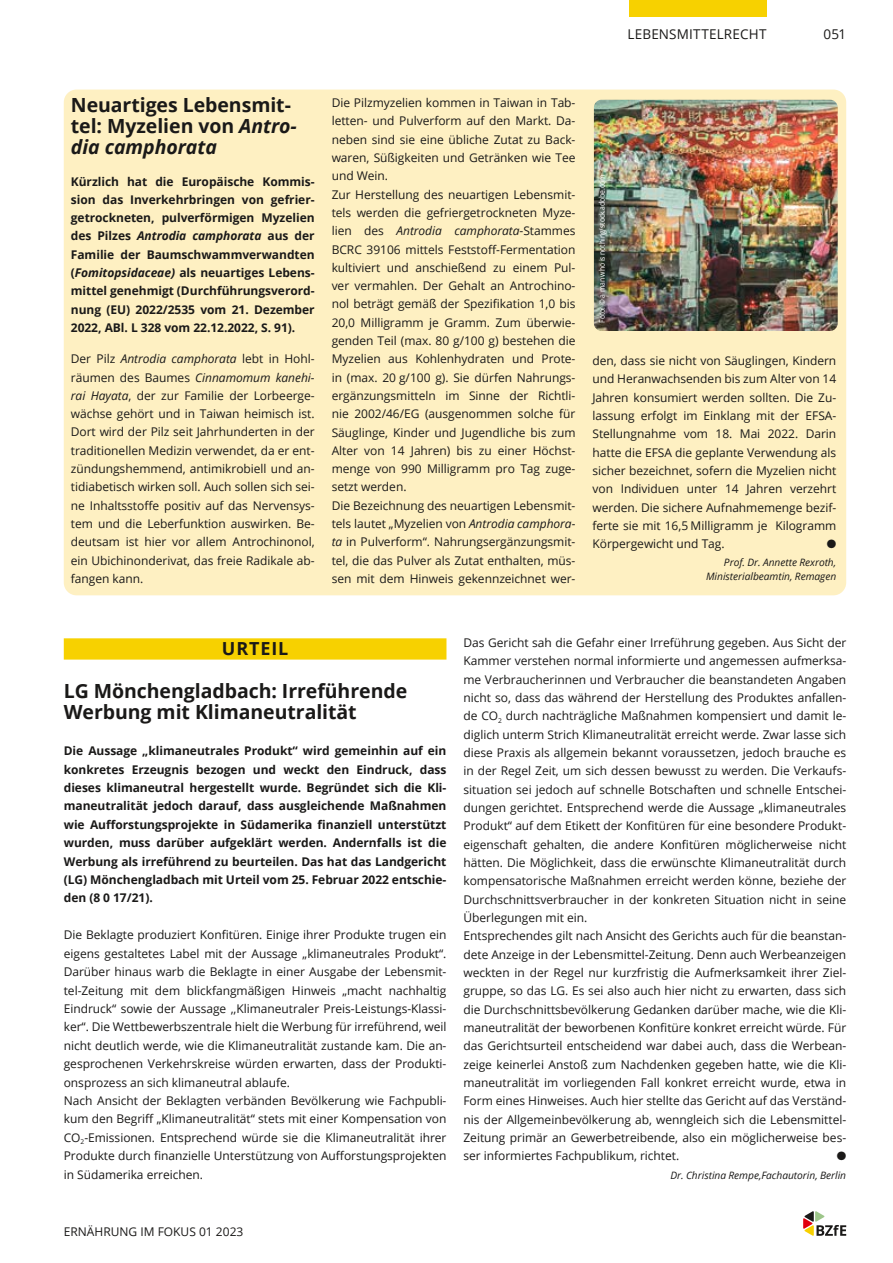
<style>
.page{position:relative;width:893px;height:1263px;background:#fff}
.page>*{position:absolute;margin:0;border:0;box-sizing:border-box;transform-origin:0 0}
.t1{font:700 19.5px/21px "Open Sans";letter-spacing:-.005em;color:#1a1918}
.t2{font:700 18px "Open Sans";letter-spacing:.05em;color:#1a1918}
.t3{font:13.5px "Open Sans";letter-spacing:.015em;color:#1a1918}
.t4{font:12px/18.3px "Open Sans";letter-spacing:-.005em;color:#1a1918}
.t5{font:700 12px/18.3px "Open Sans";letter-spacing:-.005em;color:#1a1918;text-align:justify}
.t6{font:12px "Zapf Dingbats";color:#1a1918}
.t7{font:italic 10.2px/13.5px "Open Sans";letter-spacing:-.005em;color:#1a1918;text-align:right}
.t8{font:7.8px "Open Sans";letter-spacing:-.005em;color:#fff;scale:.87 1}
.s1{font-style:italic}
</style>
<div class="page">
<div style="left:64px;top:90px;width:782px;height:505px;background:#fef0c2;border-radius:13px"></div>
<div style="left:629px;top:0;width:137px;height:17px;background:#f7d100"></div>
<svg style="left:803px;top:1211px;width:43px;height:25px"></svg>
<div style="left:64px;top:638px;width:382px;height:22px;background:#f7d100"></div>
<img style="left:594px;top:100px;width:244px;height:231px">
<p class="t3" style="left:628px;top:25px;width:140px">LEBENSMITTELRECHT</p>
<p class="t3" style="left:823px;top:25px;width:24px">051</p>
<h1 class="t1" style="left:71px;top:94px;width:227px">Neuartiges Lebensmit&shy;tel: Myzelien von <span class="s1">Antro&shy;dia camphorata</span></h1>
<p class="t5" style="left:71px;top:172px;width:245px">Kürzlich hat die Europäische Kommis&shy;sion das Inverkehrbringen von gefrier&shy;getrockneten, pulverförmigen Myzelien des Pilzes <span class="s1">Antrodia camphorata</span> aus der Familie der Baumschwammverwandten (<span class="s1">Fomitopsidaceae)</span> als neuartiges Lebens&shy;mittel genehmigt (Durchführungsverord&shy;nung (EU) 2022/2535 vom 21. Dezember 2022, ABl. L 328 vom 22.12.2022, S. 91).</p>
<p class="t4" style="left:71px;top:349px;width:245px;text-align:justify">Der Pilz <span class="s1">Antrodia camphorata</span> lebt in Hohl&shy;räumen des Baumes <span class="s1">Cinnamomum kanehi&shy;rai Hayata</span>, der zur Familie der Lorbeerge&shy;wächse gehört und in Taiwan heimisch ist.<br>Dort wird der Pilz seit Jahrhunderten in der traditionellen Medizin verwendet, da er ent&shy;zündungshemmend, antimikrobiell und an&shy;tidiabetisch wirken soll. Auch sollen sich sei&shy;ne Inhaltsstoffe positiv auf das Nervensys&shy;tem und die Leberfunktion auswirken. Be&shy;deutsam ist hier vor allem Antrochinonol, ein Ubichinonderivat, das freie Radikale ab&shy;fangen kann.</p>
<p class="t4" style="left:332px;top:93px;width:245px">Die Pilzmyzelien kommen in Taiwan in Tab&shy;letten- und Pulverform auf den Markt. Da&shy;neben sind sie eine übliche Zutat zu Back&shy;waren, Süßigkeiten und Getränken wie Tee und Wein.<br>Zur Herstellung des neuartigen Lebensmit&shy;tels werden die gefriergetrockneten Myze&shy;lien des <span class="s1">Antrodia camphorata</span>-Stammes BCRC 39106 mittels Feststoff-Fermentation kultiviert und anschießend zu einem Pul&shy;ver vermahlen. Der Gehalt an Antrochino&shy;nol beträgt gemäß der Spezifikation 1,0 bis 20,0 Milligramm je Gramm. Zum überwie&shy;genden Teil (max. 80 g/100 g) bestehen die Myzelien aus Kohlenhydraten und Prote&shy;in (max. 20 g/100 g). Sie dürfen Nahrungs&shy;ergänzungsmitteln im Sinne der Richtli&shy;nie 2002/46/EG (ausgenommen solche für Säuglinge, Kinder und Jugendliche bis zum Alter von 14 Jahren) bis zu einer Höchst&shy;menge von 990 Milligramm pro Tag zuge&shy;setzt werden.<br>Die Bezeichnung des neuartigen Lebensmit&shy;tels lautet „Myzelien von <span class="s1">Antrodia camphora&shy;ta</span> in Pulverform“. Nahrungsergänzungsmit&shy;tel, die das Pulver als Zutat enthalten, müs&shy;sen mit dem Hinweis gekennzeichnet wer-</p>
<p class="t8" style="left:597px;top:323px;width:172px;rotate:-90deg">Foto: © a man who is nothing/stock.adobe.com</p>
<p class="t4" style="left:592px;top:351px;width:245px;text-align:justify">den, dass sie nicht von Säuglingen, Kindern und Heranwachsenden bis zum Alter von 14<br>Jahren konsumiert werden sollten. Die Zu&shy;lassung erfolgt im Einklang mit der EFSA-Stellungnahme vom 18. Mai 2022. Darin hatte die EFSA die geplante Verwendung als sicher bezeichnet, sofern die Myzelien nicht von Individuen unter 14 Jahren verzehrt werden. Die sichere Aufnahmemenge bezif&shy;ferte sie mit 16,5 Milligramm je Kilogramm Körpergewicht und Tag.</p>
<p class="t6" style="left:827px;top:538px;width:11px">●</p>
<p class="t7" style="left:706px;top:556px;width:132px">Prof. Dr. Annette Rexroth,<br>Ministerialbeamtin, Remagen</p>
<h2 class="t2" style="left:222px;top:636px;width:68px">URTEIL</h2>
<h1 class="t1" style="left:64px;top:679px;width:345px">LG Mönchengladbach: Irreführende<br>Werbung mit Klimaneutralität</h1>
<p class="t5" style="left:64px;top:741px;width:384px">Die Aussage „klimaneutrales Produkt“ wird gemeinhin auf ein konkretes Erzeugnis bezogen und weckt den Eindruck, dass dieses klimaneutral hergestellt wurde. Begründet sich die Kli&shy;maneutralität jedoch darauf, dass ausgleichende Maßnahmen wie Aufforstungsprojekte in Südamerika finanziell unterstützt wurden, muss darüber aufgeklärt werden. Andernfalls ist die Werbung als irreführend zu beurteilen. Das hat das Landgericht (LG) Mönchengladbach mit Urteil vom 25. Februar 2022 entschie&shy;den (8 0 17/21).</p>
<p class="t4" style="left:64px;top:925px;width:384px">Die Beklagte produziert Konfitüren. Einige ihrer Produkte trugen ein eigens gestaltetes Label mit der Aussage „klimaneutrales Produkt“.<br>Darüber hinaus warb die Beklagte in einer Ausgabe der Lebensmit&shy;tel-Zeitung mit dem blickfangmäßigen Hinweis „macht nachhaltig Eindruck“ sowie der Aussage ,,Klimaneutraler Preis-Leistungs-Klassi&shy;ker“. Die Wettbewerbszentrale hielt die Werbung für irreführend, weil nicht deutlich werde, wie die Klimaneutralität zustande kam. Die an&shy;gesprochenen Verkehrskreise würden erwarten, dass der Produkti&shy;onsprozess an sich klimaneutral ablaufe.<br>Nach Ansicht der Beklagten verbänden Bevölkerung wie Fachpubli&shy;kum den Begriff „Klimaneutralität“ stets mit einer Kompensation von CO<sub>2</sub>-Emissionen. Entsprechend würde sie die Klimaneutralität ihrer Produkte durch finanzielle Unterstützung von Aufforstungsprojekten in Südamerika erreichen.</p>
<p class="t4" style="left:463px;top:633px;width:384px">Das Gericht sah die Gefahr einer Irreführung gegeben. Aus Sicht der Kammer verstehen normal informierte und angemessen aufmerksa&shy;me Verbraucherinnen und Verbraucher die beanstandeten Angaben nicht so, dass das während der Herstellung des Produktes anfallen&shy;de CO<sub>2</sub> durch nachträgliche Maßnahmen kompensiert und damit le&shy;diglich unterm Strich Klimaneutralität erreicht werde. Zwar lasse sich diese Praxis als allgemein bekannt voraussetzen, jedoch brauche es in der Regel Zeit, um sich dessen bewusst zu werden. Die Verkaufs&shy;situation sei jedoch auf schnelle Botschaften und schnelle Entschei&shy;dungen gerichtet. Entsprechend werde die Aussage „klimaneutrales Produkt“ auf dem Etikett der Konfitüren für eine besondere Produkt&shy;eigenschaft gehalten, die andere Konfitüren möglicherweise nicht hätten. Die Möglichkeit, dass die erwünschte Klimaneutralität durch kompensatorische Maßnahmen erreicht werden könne, beziehe der Durchschnittsverbraucher in der konkreten Situation nicht in seine Überlegungen mit ein.<br>Entsprechendes gilt nach Ansicht des Gerichts auch für die beanstan&shy;dete Anzeige in der Lebensmittel-Zeitung. Denn auch Werbeanzeigen weckten in der Regel nur kurzfristig die Aufmerksamkeit ihrer Ziel&shy;gruppe, so das LG. Es sei also auch hier nicht zu erwarten, dass sich die Durchschnittsbevölkerung Gedanken darüber mache, wie die Kli&shy;maneutralität der beworbenen Konfitüre konkret erreicht würde. Für das Gerichtsurteil entscheidend war dabei auch, dass die Werbean&shy;zeige keinerlei Anstoß zum Nachdenken gegeben hatte, wie die Kli&shy;maneutralität im vorliegenden Fall konkret erreicht wurde, etwa in Form eines Hinweises. Auch hier stellte das Gericht auf das Verständ&shy;nis der Allgemeinbevölkerung ab, wenngleich sich die Lebensmittel-Zeitung primär an Gewerbetreibende, also ein möglicherweise bes&shy;ser informiertes Fachpublikum, richtet.</p>
<p class="t6" style="left:837px;top:1150px;width:11px">●</p>
<p class="t7" style="left:670px;top:1168px;width:177px">Dr. Christina Rempe,Fachautorin, Berlin</p>
<p class="t4" style="left:64px;top:1222px;width:181px">ERNÄHRUNG IM FOKUS 01 2023</p>
</div>
